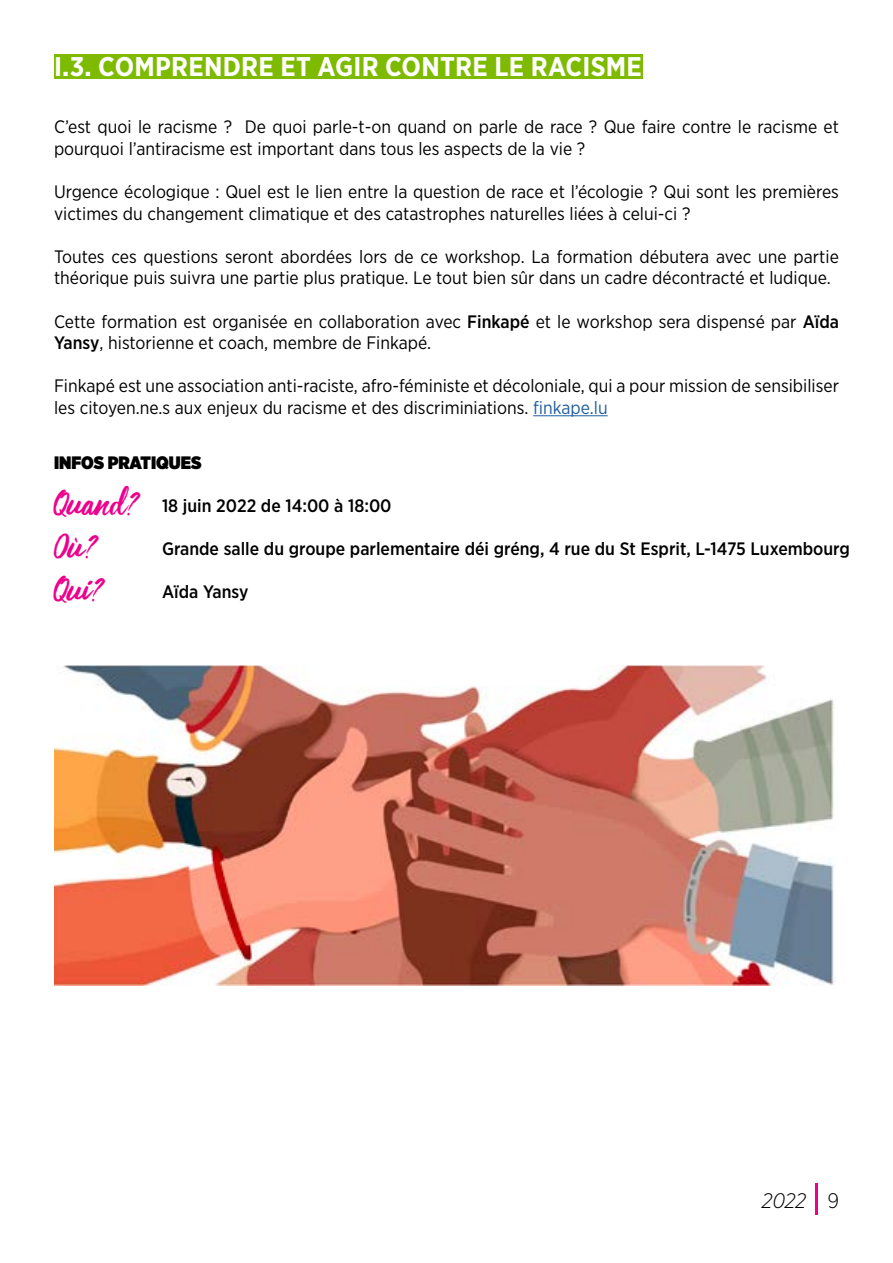
<style>
.page{position:relative;width:893px;height:1263px;background:#fff}
.page>*{position:absolute;margin:0;border:0;box-sizing:border-box;transform-origin:0 0}
.t1{font:37.5px/43.3px "Viva Beautiful Pro B";letter-spacing:.01em;color:#ec008c}
.t2{font:700 27px "Gotham Narrow";letter-spacing:.01em;color:#fff}
.t3{font:italic 300 21px "Gotham Narrow";color:#000}
.t4{font:18px/21.6px "Gotham Narrow";color:#000}
.t5{font:500 18px "Gotham Narrow";color:#000}
.t6{font:900 18px "Gotham Narrow";color:#000}
.s1{font-weight:500}
.s2{color:#215e9e}
.s3{font-style:normal}
</style>
<div class="page">
<hr style="left:815px;top:1182px;width:3px;height:32px;background:#ec008c">
<hr style="left:533px;top:415px;width:75px;height:1px;background:#215e9e">
<div style="left:54px;top:54px;width:588px;height:24px;background:#7ebb00"></div>
<img style="left:54px;top:665px;width:782px;height:320px">
<h2 class="t2" style="left:54px;top:49px;width:589px">I.3. COMPRENDRE ET AGIR CONTRE LE RACISME</h2>
<p class="t4" style="left:54px;top:116px;width:786px">C’est quoi le racisme ? De quoi parle-t-on quand on parle de race ? Que faire contre le racisme et pourquoi l’antiracisme est important dans tous les aspects de la vie ?</p>
<p class="t4" style="left:54px;top:180px;width:786px">Urgence écologique : Quel est le lien entre la question de race et l’écologie ? Qui sont les premières victimes du changement climatique et des catastrophes naturelles liées à celui-ci ?</p>
<p class="t4" style="left:54px;top:245px;width:786px">Toutes ces questions seront abordées lors de ce workshop. La formation débutera avec une partie théorique puis suivra une partie plus pratique. Le tout bien sûr dans un cadre décontracté et ludique.</p>
<p class="t4" style="left:54px;top:310px;width:786px">Cette formation est organisée en collaboration avec <span class="s1">Finkapé</span> et le workshop sera dispensé par <span class="s1">Aïda<br>Yansy</span>, historienne et coach, membre de Finkapé.</p>
<p class="t4" style="left:54px;top:375px;width:786px">Finkapé est une association anti-raciste, afro-féministe et décoloniale, qui a pour mission de sensibiliser les citoyen.ne.s aux enjeux du racisme et des discriminiations. <span class="s2">finkape.lu</span></p>
<p class="t6" style="left:54px;top:450px;width:149px">INFOS PRATIQUES</p>
<p class="t5" style="left:162px;top:494px;width:231px">18 juin 2022 de 14:00 à 18:00</p>
<p class="t5" style="left:162px;top:537px;width:689px">Grande salle du groupe parlementaire déi gréng, 4 rue du St Esprit, L-1475 Luxembourg</p>
<p class="t5" style="left:162px;top:581px;width:88px">Aïda Yansy</p>
<h1 class="t1" style="left:54px;top:479px;width:83px">Quand?<br>Où?<br>Qui?</h1>
<p class="t3" style="left:762px;top:1187px;width:79px">2022 <span class="s3">9</span></p>
</div>
